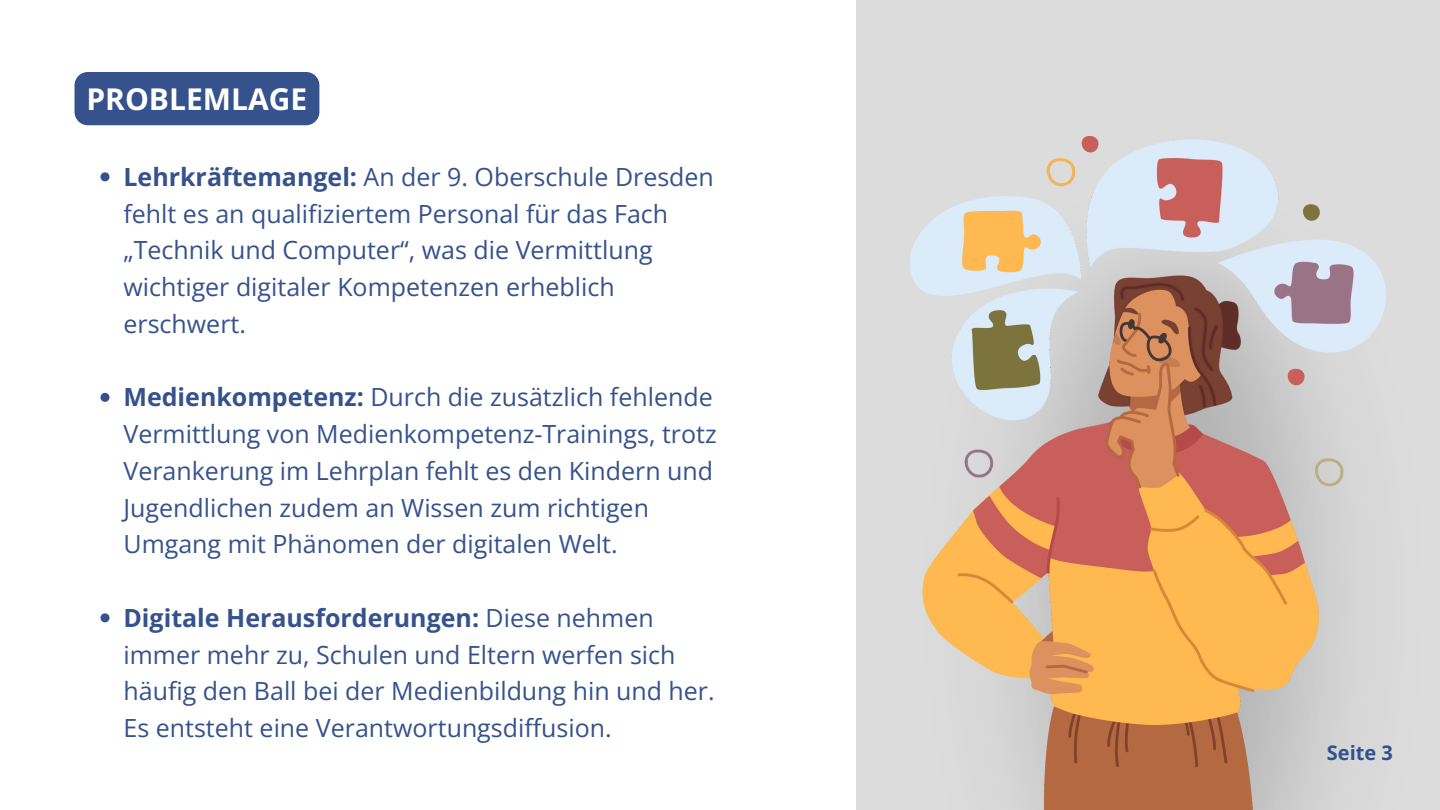
<style>
.page{position:relative;width:1440px;height:810px;background:#fff}
.page>*{position:absolute;margin:0;border:0;box-sizing:border-box;transform-origin:0 0}
.t1{font:700 30px "Open Sans";color:#fff}
.t2{font:25px/36.8px "Open Sans";color:#35528c}
.t3{font:700 20px "Open Sans";color:#32528f}
.s1{font-weight:700}
</style>
<div class="page">
<div style="left:856px;top:0;width:584px;height:809px;background:#dcdcdc"></div>
<img style="left:910px;top:137px;width:476px;height:673px">
<div style="left:75px;top:72px;width:244px;height:53px;background:#35528c;border-radius:13px"></div>
<svg style="left:100px;top:172px;width:10px;height:9px"></svg>
<svg style="left:100px;top:393px;width:10px;height:9px"></svg>
<svg style="left:100px;top:613px;width:10px;height:9px"></svg>
<h1 class="t1" style="left:87px;top:78px;width:222px">PROBLEMLAGE</h1>
<p class="t2" style="left:123px;top:158px;width:592px"><span class="s1">Lehrkräftemangel:</span> An der 9. Oberschule Dresden fehlt es an qualifiziertem Personal für das Fach „Technik und Computer“, was die Vermittlung wichtiger digitaler Kompetenzen erheblich erschwert.</p>
<p class="t2" style="left:123px;top:378px;width:595px"><span class="s1">Medienkompetenz:</span> Durch die zusätzlich fehlende Vermittlung von Medienkompetenz-Trainings, trotz Verankerung im Lehrplan fehlt es den Kindern und Jugendlichen zudem an Wissen zum richtigen Umgang mit Phänomen der digitalen Welt.</p>
<p class="t2" style="left:123px;top:599px;width:593px"><span class="s1">Digitale Herausforderungen:</span> Diese nehmen immer mehr zu, Schulen und Eltern werfen sich häufig den Ball bei der Medienbildung hin und her.<br>Es entsteht eine Verantwortungsdiffusion.</p>
<p class="t3" style="left:1327px;top:738px;width:68px">Seite 3</p>
</div>
